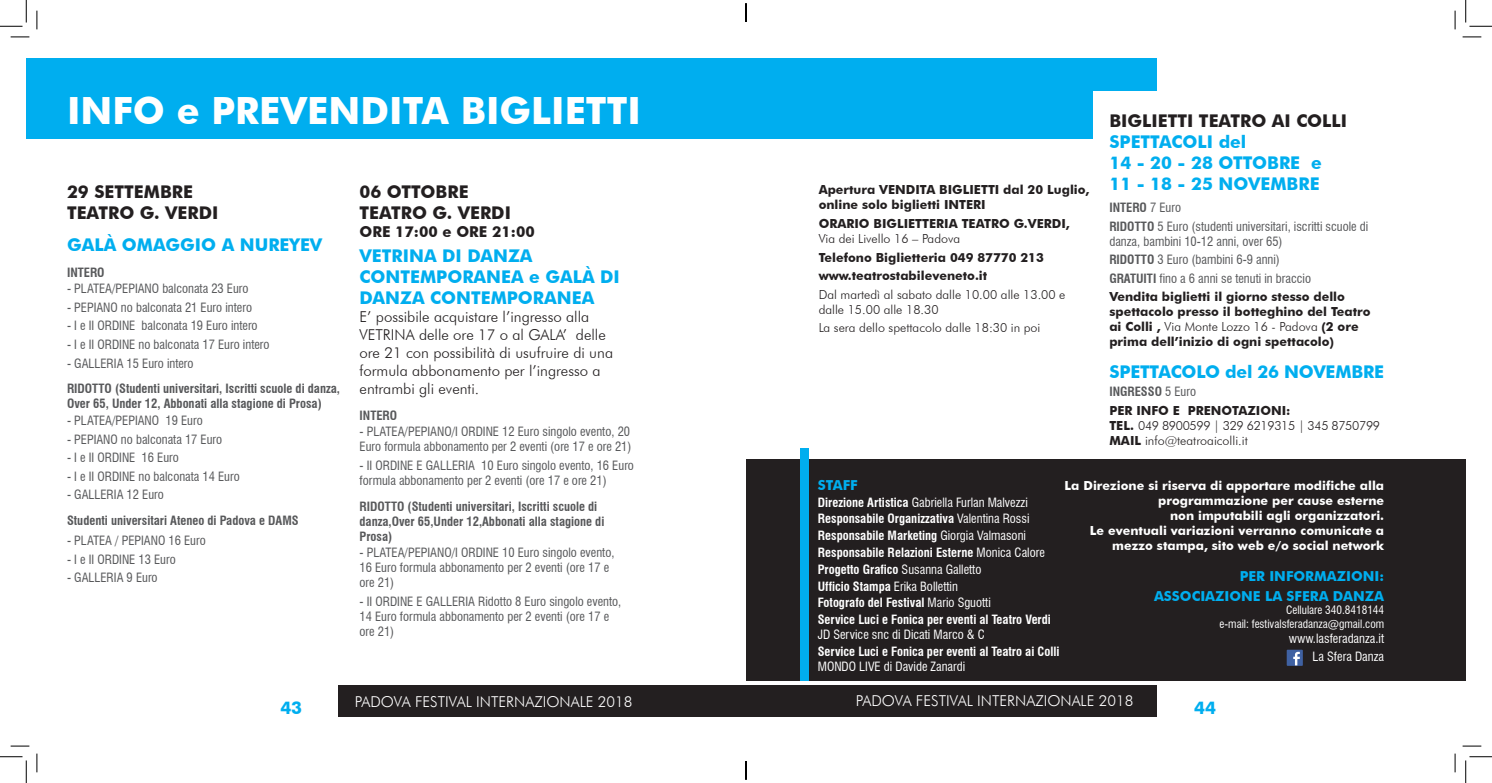
<style>
.page{position:relative;width:1492px;height:783px;background:#fff}
.page>*{position:absolute;margin:0;border:0;box-sizing:border-box;transform-origin:0 0}
.t1{font:700 37.5px "Futura BT";color:#fff}
.t2{font:700 17.5px/21px "Futura BT";color:#00aeef}
.t3{font:700 17.5px/21px "Futura BT";color:#231f20}
.t4{font:300 15px/18px "Futura BT";color:#231f20}
.t5{font:300 15px "Futura BT";color:#fff}
.t6{font:700 15px "Futura BT";color:#231f20}
.t7{font:700 13.75px/20px "Futura BT";color:#00aeef;text-align:right}
.t8{font:condensed 12.5px/15px "Swiss 721 BT";color:#57585a}
.t9{font:700 condensed 12.5px/16.8px "Swiss 721 BT";color:#fff}
.t10{font:700 12.5px/15px "Futura BT";color:#231f20}
.t11{font:700 condensed 12.5px/15px "Swiss 721 BT";color:#57585a}
.t12{font:700 12.5px/15px "Futura BT";color:#fff;text-align:right}
.t13{font:300 12.5px/15px "Futura BT";color:#231f20}
.t14{font:300 12.5px/15px "Futura BT";letter-spacing:-.025em;color:#231f20}
.t15{font:condensed 12.5px/18.5px "Swiss 721 BT";color:#fff;text-align:right}
.t16{font:condensed 11.25px/13.5px "Swiss 721 BT";color:#fff;text-align:right}
.s1{font-weight:700}
.s2{font-weight:300}
.s3{font-weight:400}
</style>
<div class="page">
<div style="left:338px;top:684px;width:818px;height:32px;background:#231f20"></div>
<div style="left:26px;top:58px;width:1130px;height:81px;background:#00aeef"></div>
<div style="left:1093px;top:91px;width:277px;height:347px;background:#fff"></div>
<div style="left:746px;top:459px;width:719px;height:221px;background:#231f20"></div>
<div style="left:1286px;top:649px;width:16px;height:16px;background:#3f61a2"></div>
<svg style="left:1293px;top:651px;width:6px;height:14px"></svg>
<div style="left:800px;top:448px;width:8px;height:232px;background:#00aeef"></div>
<svg style="left:11px;top:36px;width:18px;height:2px"></svg>
<svg style="left:1462px;top:36px;width:18px;height:2px"></svg>
<svg style="left:11px;top:745px;width:18px;height:1px"></svg>
<svg style="left:1462px;top:745px;width:18px;height:1px"></svg>
<svg style="left:36px;top:11px;width:2px;height:18px"></svg>
<svg style="left:36px;top:753px;width:2px;height:19px"></svg>
<svg style="left:1454px;top:11px;width:1px;height:18px"></svg>
<svg style="left:1454px;top:753px;width:1px;height:19px"></svg>
<svg style="left:0;top:0;width:27px;height:27px"></svg>
<svg style="left:0;top:756px;width:27px;height:26px"></svg>
<svg style="left:1465px;top:0;width:26px;height:27px"></svg>
<svg style="left:1465px;top:756px;width:26px;height:26px"></svg>
<svg style="left:745px;top:3px;width:1px;height:19px"></svg>
<svg style="left:745px;top:761px;width:1px;height:18px"></svg>
<h1 class="t1" style="left:67px;top:88px;width:575px">INFO e PREVENDITA BIGLIETTI</h1>
<h2 class="t3" style="left:67px;top:181px;width:153px">29 SETTEMBRE<br>TEATRO G. VERDI</h2>
<h2 class="t2" style="left:67px;top:234px;width:257px">GALÀ OMAGGIO A NUREYEV</h2>
<p class="t11" style="left:67px;top:264px;width:39px">INTERO</p>
<p class="t8" style="left:67px;top:281px;width:183px">- PLATEA/PEPIANO balconata 23 Euro</p>
<p class="t8" style="left:67px;top:300px;width:186px">- PEPIANO no balconata 21 Euro intero</p>
<p class="t8" style="left:67px;top:318px;width:192px">- I e II ORDINE balconata 19 Euro intero</p>
<p class="t8" style="left:67px;top:337px;width:204px">- I e II ORDINE no balconata 17 Euro intero</p>
<p class="t8" style="left:67px;top:355px;width:128px">- GALLERIA 15 Euro intero</p>
<p class="t11" style="left:67px;top:381px;width:274px">RIDOTTO (Studenti universitari, Iscritti scuole di danza,<br>Over 65, Under 12, Abbonati alla stagione di Prosa)</p>
<p class="t8" style="left:67px;top:413px;width:137px">- PLATEA/PEPIANO 19 Euro</p>
<p class="t8" style="left:67px;top:431px;width:157px">- PEPIANO no balconata 17 Euro</p>
<p class="t8" style="left:67px;top:450px;width:113px">- I e II ORDINE 16 Euro</p>
<p class="t8" style="left:67px;top:468px;width:174px">- I e II ORDINE no balconata 14 Euro</p>
<p class="t8" style="left:67px;top:487px;width:98px">- GALLERIA 12 Euro</p>
<p class="t11" style="left:67px;top:512px;width:233px">Studenti universitari Ateneo di Padova e DAMS</p>
<p class="t8" style="left:67px;top:533px;width:140px">- PLATEA / PEPIANO 16 Euro</p>
<p class="t8" style="left:67px;top:551px;width:110px">- I e II ORDINE 13 Euro</p>
<p class="t8" style="left:67px;top:570px;width:92px">- GALLERIA 9 Euro</p>
<h2 class="t3" style="left:359px;top:181px;width:153px">06 OTTOBRE<br>TEATRO G. VERDI</h2>
<p class="t6" style="left:359px;top:223px;width:177px">ORE 17:00 e ORE 21:00</p>
<h2 class="t2" style="left:359px;top:245px;width:262px">VETRINA DI DANZA<br>CONTEMPORANEA e GALÀ DI<br>DANZA CONTEMPORANEA</h2>
<p class="t4" style="left:359px;top:307px;width:255px">E’ possibile acquistare l’ingresso alla VETRINA delle ore 17 o al GALA’ delle ore 21 con possibilità di usufruire di una formula abbonamento per l’ingresso a entrambi gli eventi.</p>
<p class="t11" style="left:359px;top:407px;width:39px">INTERO</p>
<p class="t8" style="left:359px;top:424px;width:273px">- PLATEA/PEPIANO/I ORDINE 12 Euro singolo evento, 20<br>Euro formula abbonamento per 2 eventi (ore 17 e ore 21)</p>
<p class="t8" style="left:359px;top:458px;width:276px">- II ORDINE E GALLERIA 10 Euro singolo evento, 16 Euro formula abbonamento per 2 eventi (ore 17 e ore 21)</p>
<p class="t11" style="left:359px;top:498px;width:246px">RIDOTTO (Studenti universitari, Iscritti scuole di danza,Over 65,Under 12,Abbonati alla stagione di<br>Prosa)</p>
<p class="t8" style="left:359px;top:545px;width:256px">- PLATEA/PEPIANO/I ORDINE 10 Euro singolo evento,<br>16 Euro formula abbonamento per 2 eventi (ore 17 e ore 21)</p>
<p class="t8" style="left:359px;top:593px;width:263px">- II ORDINE E GALLERIA Ridotto 8 Euro singolo evento,<br>14 Euro formula abbonamento per 2 eventi (ore 17 e ore 21)</p>
<h2 class="t2" style="left:280px;top:696px;width:23px">43</h2>
<p class="t5" style="left:355px;top:692px;width:279px">PADOVA FESTIVAL INTERNAZIONALE 2018</p>
<p class="t10" style="left:818px;top:182px;width:272px">Apertura VENDITA BIGLIETTI dal 20 Luglio, online solo biglietti INTERI</p>
<p class="t10" style="left:818px;top:216px;width:253px">ORARIO BIGLIETTERIA TEATRO G.VERDI,</p>
<p class="t13" style="left:818px;top:231px;width:143px">Via dei Livello 16 – Padova</p>
<p class="t10" style="left:818px;top:248px;width:227px;line-height:18.5px">Telefono Biglietteria 049 87770 213 www.teatrostabileveneto.it</p>
<p class="t13" style="left:818px;top:286px;width:248px">Dal martedì al sabato dalle 10.00 alle 13.00 e dalle 15.00 alle 18.30</p>
<p class="t13" style="left:818px;top:320px;width:223px">La sera dello spettacolo dalle 18:30 in poi</p>
<h2 class="t3" style="left:1109px;top:110px;width:239px">BIGLIETTI TEATRO AI COLLI</h2>
<h2 class="t2" style="left:1109px;top:131px;width:214px">SPETTACOLI del<br>14 - 20 - 28 OTTOBRE e<br>11 - 18 - 25 NOVEMBRE</h2>
<p class="t8" style="left:1109px;top:198px;width:260px;line-height:18.5px"><span class="s1">INTERO</span> 7 Euro<br><span class="s1">RIDOTTO</span> 5 Euro (studenti universitari, iscritti scuole di</p>
<p class="t8" style="left:1109px;top:232px;width:203px;line-height:18.5px">danza, bambini 10-12 anni, over 65)<br><span class="s1">RIDOTTO</span> 3 Euro (bambini 6-9 anni)<br><span class="s1">GRATUITI</span> fino a 6 anni se tenuti in braccio</p>
<p class="t10" style="left:1109px;top:289px;width:263px">Vendita biglietti il giorno stesso dello spettacolo presso il botteghino del Teatro ai Colli , <span class="s2">Via Monte Lozzo 16 - Padova</span> (2 ore prima dell’inizio di ogni spettacolo)</p>
<h2 class="t2" style="left:1109px;top:361px;width:276px">SPETTACOLO del 26 NOVEMBRE</h2>
<p class="t11" style="left:1109px;top:384px;width:88px">INGRESSO <span class="s3">5 Euro</span></p>
<p class="t14" style="left:1109px;top:403px;width:272px"><span class="s1">PER INFO E PRENOTAZIONI:<br>TEL.</span> 049 8900599 | 329 6219315 | 345 8750799<br><span class="s1">MAIL</span> info@teatroaicolli.it</p>
<p class="t7" style="left:817px;top:474px;width:41px">STAFF</p>
<p class="t9" style="left:817px;top:493px;width:235px">Direzione Artistica <span class="s3">Gabriella Furlan Malvezzi </span>Responsabile Organizzativa <span class="s3">Valentina Rossi </span>Responsabile Marketing <span class="s3">Giorgia Valmasoni </span>Responsabile Relazioni Esterne <span class="s3">Monica Calore </span>Progetto Grafico <span class="s3">Susanna Galletto<br></span>Ufficio Stampa <span class="s3">Erika Bollettin<br></span>Fotografo del Festival <span class="s3">Mario Sguotti<br></span>Service Luci e Fonica per eventi al Teatro Verdi</p>
<p class="t15" style="left:817px;top:625px;width:168px">JD Service snc di Dicati Marco &amp; C</p>
<p class="t9" style="left:817px;top:642px;width:243px">Service Luci e Fonica per eventi al Teatro ai Colli</p>
<p class="t15" style="left:817px;top:657px;width:149px">MONDO LIVE di Davide Zanardi</p>
<p class="t12" style="left:1064px;top:477px;width:321px">La Direzione si riserva di apportare modifiche alla programmazione per cause esterne<br>non imputabili agli organizzatori.<br>Le eventuali variazioni verranno comunicate a mezzo stampa, sito web e/o social network</p>
<p class="t7" style="left:1153px;top:565px;width:232px">PER INFORMAZIONI:<br>ASSOCIAZIONE LA SFERA DANZA</p>
<p class="t16" style="left:1219px;top:603px;width:166px">Cellulare 340.8418144<br>e-mail: festivalsferadanza@gmail.com</p>
<p class="t15" style="left:1288px;top:628px;width:97px">www.lasferadanza.it<br>La Sfera Danza</p>
<p class="t5" style="left:855px;top:691px;width:279px">PADOVA FESTIVAL INTERNAZIONALE 2018</p>
<h2 class="t2" style="left:1193px;top:696px;width:23px">44</h2>
</div>
